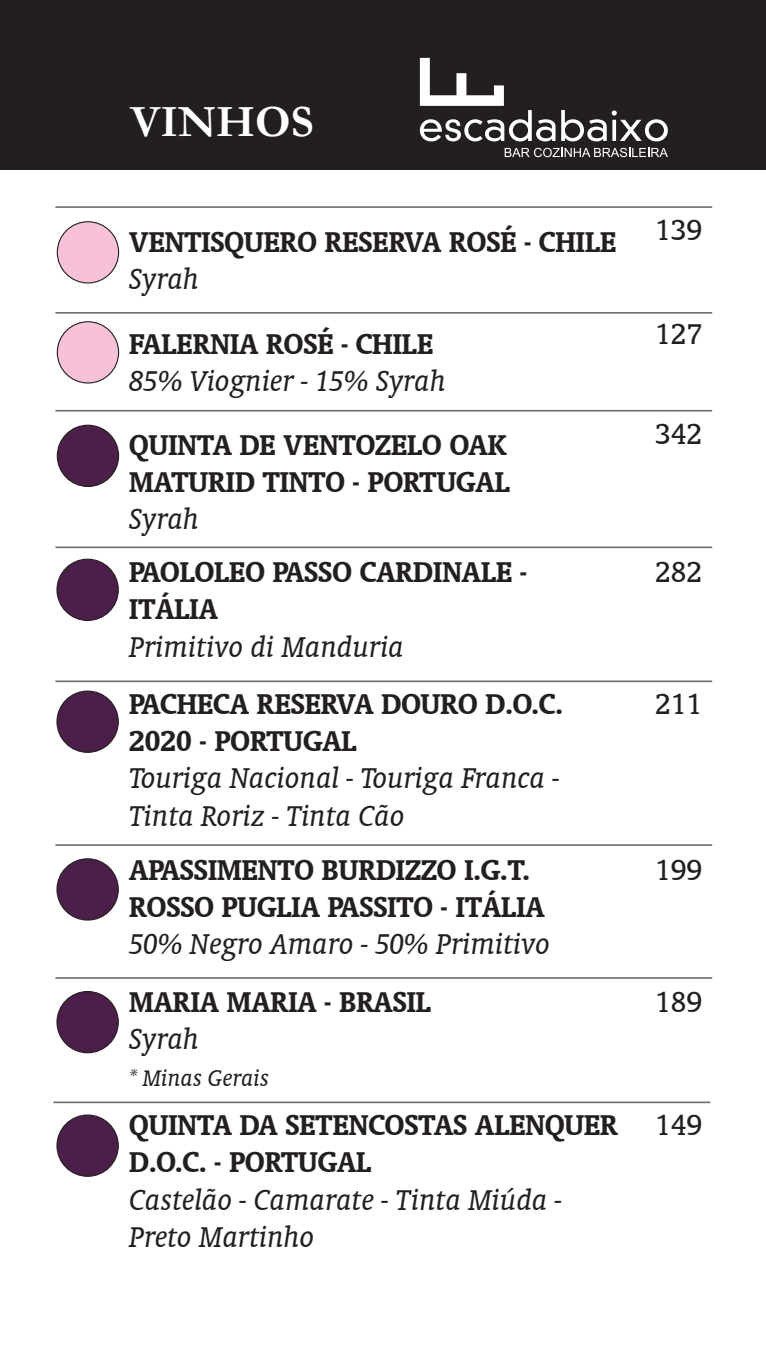
<style>
.page{position:relative;width:766px;height:1361px;background:#fff}
.page>*{position:absolute;margin:0;border:0;box-sizing:border-box;transform-origin:0 0}
.t1{font:700 45px "Garamond";color:#fff}
.t2{font:700 32.4px/37.2px "Oranda BT";color:#231f20}
.t3{font:italic 32.4px/37.2px "Oranda BT";color:#231f20}
.t4{font:32.4px "Oranda BT";color:#231f20}
.t5{font:italic 25.5px "Oranda BT";color:#231f20}
</style>
<div class="page">
<div style="left:0;top:0;width:765px;height:170px;background:#231f20"></div>
<svg style="left:561px;top:110px;width:106px;height:31px"></svg>
<svg style="left:420px;top:58px;width:135px;height:83px"></svg>
<svg style="left:504px;top:148px;width:163px;height:9px"></svg>
<hr style="left:55px;top:546px;width:657px;height:2px;background:#6c6d70">
<hr style="left:55px;top:410px;width:657px;height:1px;background:#6c6d70">
<hr style="left:55px;top:312px;width:657px;height:2px;background:#6c6d70">
<hr style="left:55px;top:206px;width:657px;height:2px;background:#6c6d70">
<hr style="left:55px;top:680px;width:657px;height:2px;background:#6c6d70">
<hr style="left:55px;top:844px;width:657px;height:2px;background:#6c6d70">
<hr style="left:55px;top:977px;width:657px;height:2px;background:#6c6d70">
<hr style="left:53px;top:1101px;width:657px;height:2px;background:#6c6d70">
<div style="left:57px;top:425px;width:61px;height:61px;background:#4c1e4a;border-radius:50%"></div>
<div style="left:57px;top:425px;width:62px;height:62px;border:1px solid #231f20;border-radius:50%"></div>
<div style="left:57px;top:559px;width:61px;height:61px;background:#4c1e4a;border-radius:50%"></div>
<div style="left:56px;top:558px;width:63px;height:63px;border:1px solid #231f20;border-radius:50%"></div>
<div style="left:57px;top:691px;width:61px;height:61px;background:#4c1e4a;border-radius:50%"></div>
<div style="left:56px;top:690px;width:63px;height:63px;border:1px solid #231f20;border-radius:50%"></div>
<div style="left:57px;top:859px;width:61px;height:61px;background:#4c1e4a;border-radius:50%"></div>
<div style="left:56px;top:858px;width:63px;height:62px;border:1px solid #231f20;border-radius:50%"></div>
<div style="left:57px;top:1115px;width:61px;height:61px;background:#4c1e4a;border-radius:50%"></div>
<div style="left:56px;top:1114px;width:63px;height:63px;border:1px solid #231f20;border-radius:50%"></div>
<div style="left:57px;top:991px;width:61px;height:61px;background:#4c1e4a;border-radius:50%"></div>
<div style="left:56px;top:991px;width:63px;height:62px;border:1px solid #231f20;border-radius:50%"></div>
<div style="left:57px;top:222px;width:61px;height:61px;background:#f7c1d9;border-radius:50%"></div>
<div style="left:57px;top:221px;width:62px;height:62px;border:1px solid #231f20;border-radius:50%"></div>
<div style="left:57px;top:322px;width:61px;height:61px;background:#f7c1d9;border-radius:50%"></div>
<div style="left:57px;top:321px;width:62px;height:62px;border:1px solid #231f20;border-radius:50%"></div>
<h1 class="t1" style="left:130px;top:95px;width:185px">VINHOS</h1>
<p class="t2" style="left:129px;top:223px;width:488px">VENTISQUERO RESERVA ROSÉ - CHILE</p>
<p class="t3" style="left:129px;top:260px;width:72px">Syrah</p>
<p class="t2" style="left:129px;top:325px;width:305px">FALERNIA ROSÉ - CHILE</p>
<p class="t3" style="left:129px;top:362px;width:318px">85% Viognier - 15% Syrah</p>
<p class="t2" style="left:129px;top:425px;width:382px">QUINTA DE VENTOZELO OAK<br>MATURID TINTO - PORTUGAL</p>
<p class="t3" style="left:129px;top:500px;width:72px">Syrah</p>
<p class="t2" style="left:129px;top:553px;width:399px">PAOLOLEO PASSO CARDINALE -<br>ITÁLIA</p>
<p class="t3" style="left:129px;top:627px;width:276px">Primitivo di Manduria</p>
<p class="t2" style="left:129px;top:684px;width:435px">PACHECA RESERVA DOURO D.O.C.<br>2020 - PORTUGAL</p>
<p class="t3" style="left:129px;top:759px;width:432px">Touriga Nacional - Touriga Franca -</p>
<p class="t3" style="left:129px;top:796px;width:277px">Tinta Roriz - Tinta Cão</p>
<p class="t2" style="left:129px;top:850px;width:417px">APASSIMENTO BURDIZZO I.G.T.<br>ROSSO PUGLIA PASSITO - ITÁLIA</p>
<p class="t3" style="left:129px;top:925px;width:422px">50% Negro Amaro - 50% Primitivo</p>
<p class="t2" style="left:129px;top:982px;width:303px">MARIA MARIA - BRASIL</p>
<p class="t3" style="left:129px;top:1020px;width:72px">Syrah</p>
<p class="t5" style="left:129px;top:1063px;width:142px">* Minas Gerais</p>
<p class="t2" style="left:129px;top:1105px;width:490px">QUINTA DA SETENCOSTAS ALENQUER<br>D.O.C. - PORTUGAL</p>
<p class="t3" style="left:129px;top:1180px;width:434px">Castelão - Camarate - Tinta Miúda -<br>Preto Martinho</p>
<p class="t4" style="left:655px;top:211px;width:49px">139</p>
<p class="t4" style="left:655px;top:315px;width:49px">127</p>
<p class="t4" style="left:655px;top:415px;width:49px">342</p>
<p class="t4" style="left:655px;top:553px;width:49px">282</p>
<p class="t4" style="left:655px;top:685px;width:49px">211</p>
<p class="t4" style="left:655px;top:851px;width:49px">199</p>
<p class="t4" style="left:655px;top:983px;width:49px">189</p>
<p class="t4" style="left:655px;top:1106px;width:49px">149</p>
</div>
